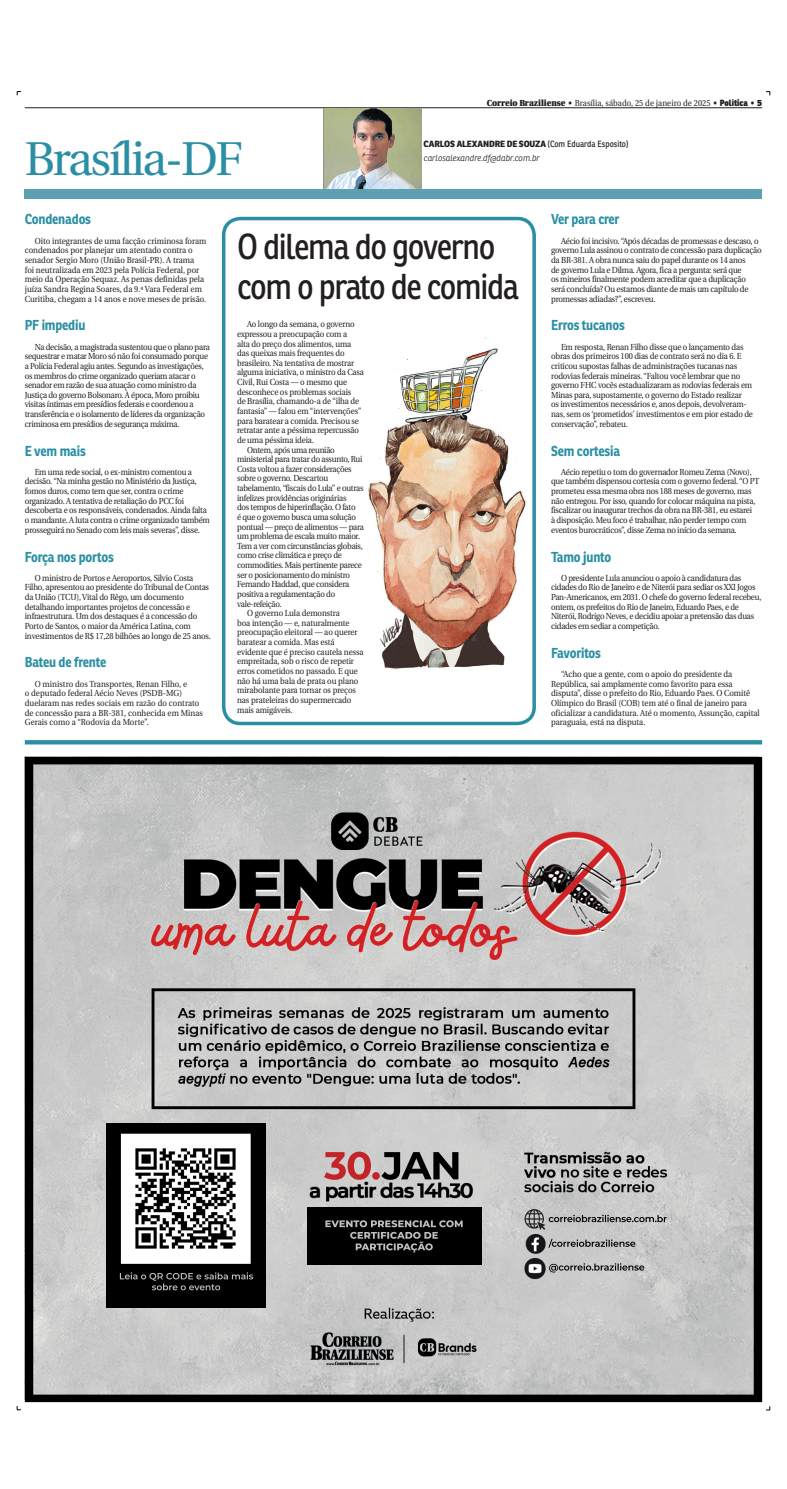
<style>
.page{position:relative;width:787px;height:1489px;background:#fff}
.page>*{position:absolute;margin:0;border:0;box-sizing:border-box;transform-origin:0 0}
.t1{font:47.34px "Utopia";letter-spacing:-.05em;color:#2a8fa4}
.t2{font:35px/40.2px "Ronnia";letter-spacing:-.045em;color:#231f20;scale:.9 1}
.t3{font:700 14px "Ronnia";letter-spacing:-.015em;color:#2a8fa4;scale:.9 1}
.t4{font:8.75px/9.6px "Utopia";letter-spacing:-.025em;color:#231f20;scale:.9 1}
.t5{font:8.75px/9.6px "Utopia";color:#231f20;scale:.9 1}
.t6{font:8.75px/9.6px "Utopia";letter-spacing:-.005em;color:#231f20;scale:.9 1}
.t7{font:8.75px/9.6px "Utopia";letter-spacing:.005em;color:#231f20;scale:.9 1}
.t8{font:italic 300 8.75px/13.9px "Ronnia";letter-spacing:-.015em;color:#231f20}
.s1{font-weight:900}
.s2{font-family:"Ronnia";font-weight:800}
.s3{font-weight:800;font-style:normal}
.s4{font-weight:400;font-style:normal}
</style>
<div class="page">
<hr style="left:25px;top:108px;width:736px;height:1px;background:#231f20">
<svg style="left:25px;top:740px;width:736px;height:4px;background:#2f92a6"></svg>
<div style="left:222px;top:217px;width:313px;height:508px;border:4px solid #2a8fa4;border-radius:17px"></div>
<img style="left:368px;top:337px;width:158px;height:332px">
<img style="left:323px;top:108px;width:98px;height:82px">
<div style="left:25px;top:190px;width:736px;height:9px;background:#5ea0b3"></div>
<img style="left:25px;top:756px;width:736px;height:645px">
<img style="left:107px;top:1123px;width:158px;height:183px">
<img style="left:151px;top:988px;width:484px;height:121px">
<img style="left:307px;top:1207px;width:174px;height:57px">
<p class="t7" style="left:486px;top:98px;width:307px"><span class="s1">Correio Braziliense •</span> Brasília, sábado, 25 de janeiro de 2025 <span class="s1">•</span> <span class="s2">Política</span> <span class="s1">•</span> <span class="s2">5</span></p>
<h1 class="t1" style="left:25px;top:133px;width:219px">Brasília-DF</h1>
<h3 class="t3" style="left:25px;top:210px;width:75px">Condenados</h3>
<p class="t5" style="left:25px;top:236px;width:203px;text-indent:10px">Oito integrantes de uma facção criminosa foram condenados por planejar um atentado contra o senador Sergio Moro (União Brasil-PR). A trama<br>foi neutralizada em 2023 pela Polícia Federal, por meio da Operação Sequaz. As penas definidas pela juíza Sandra Regina Soares, da 9.ª Vara Federal em Curitiba, chegam a 14 anos e nove meses de prisão.</p>
<h3 class="t3" style="left:25px;top:316px;width:69px">PF impediu</h3>
<p class="t4" style="left:25px;top:342px;width:207px;text-indent:10px">Na decisão, a magistrada sustentou que o plano para sequestrar e matar Moro só não foi consumado porque a Polícia Federal agiu antes. Segundo as investigações, os membros do crime organizado queriam atacar o senador em razão de sua atuação como ministro da Justiça do governo Bolsonaro. À época, Moro proibiu visitas íntimas em presídios federais e coordenou a transferência e o isolamento de líderes da organização criminosa em presídios de segurança máxima.</p>
<h3 class="t3" style="left:25px;top:441px;width:69px">E vem mais</h3>
<p class="t4" style="left:25px;top:467px;width:207px;text-indent:10px">Em uma rede social, o ex-ministro comentou a decisão. “Na minha gestão no Ministério da Justiça, fomos duros, como tem que ser, contra o crime organizado. A tentativa de retaliação do PCC foi descoberta e os responsáveis, condenados. Ainda falta o mandante. A luta contra o crime organizado também prosseguirá no Senado com leis mais severas”, disse.</p>
<h3 class="t3" style="left:25px;top:547px;width:100px">Força nos portos</h3>
<p class="t4" style="left:25px;top:573px;width:208px;text-indent:10px">O ministro de Portos e Aeroportos, Silvio Costa Filho, apresentou ao presidente do Tribunal de Contas da União (TCU), Vital do Rêgo, um documento detalhando importantes projetos de concessão e infraestrutura. Um dos destaques é a concessão do Porto de Santos, o maior da América Latina, com investimentos de R$ 17,28 bilhões ao longo de 25 anos.</p>
<h3 class="t3" style="left:25px;top:653px;width:92px">Bateu de frente</h3>
<p class="t7" style="left:25px;top:679px;width:199px;text-indent:10px">O ministro dos Transportes, Renan Filho, e<br>o deputado federal Aécio Neves (PSDB-MG) duelaram nas redes sociais em razão do contrato de concessão para a BR-381, conhecida em Minas Gerais como a “Rodovia da Morte”.</p>
<p class="t8" style="left:423px;top:137px;width:206px"><span class="s3">CARLOS ALEXANDRE DE SOUZA</span> <span class="s4">(Com Eduarda Esposito) </span>carlosalexandre.df@dabr.com.br</p>
<h3 class="t3" style="left:551px;top:210px;width:77px">Ver para crer</h3>
<p class="t4" style="left:551px;top:236px;width:235px;text-indent:10px">Aécio foi incisivo. “Após décadas de promessas e descaso, o governo Lula assinou o contrato de concessão para duplicação da BR-381. A obra nunca saiu do papel durante os 14 anos<br>de governo Lula e Dilma. Agora, fica a pergunta: será que<br>os mineiros finalmente podem acreditar que a duplicação será concluída? Ou estamos diante de mais um capítulo de promessas adiadas?”, escreveu.</p>
<h3 class="t3" style="left:551px;top:316px;width:83px">Erros tucanos</h3>
<p class="t4" style="left:551px;top:342px;width:226px;text-indent:10px">Em resposta, Renan Filho disse que o lançamento das obras dos primeiros 100 dias de contrato será no dia 6. E criticou supostas falhas de administrações tucanas nas rodovias federais mineiras. “Faltou você lembrar que no governo FHC vocês estadualizaram as rodovias federais em Minas para, supostamente, o governo do Estado realizar<br>os investimentos necessários e, anos depois, devolveram&shy;nas, sem os ‘prometidos’ investimentos e em pior estado de conservação”, rebateu.</p>
<h3 class="t3" style="left:551px;top:441px;width:78px">Sem cortesia</h3>
<p class="t4" style="left:551px;top:467px;width:233px;text-indent:10px">Aécio repetiu o tom do governador Romeu Zema (Novo), que também dispensou cortesia com o governo federal. “O PT prometeu essa mesma obra nos 188 meses de governo, mas não entregou. Por isso, quando for colocar máquina na pista, fiscalizar ou inaugurar trechos da obra na BR-381, eu estarei<br>à disposição. Meu foco é trabalhar, não perder tempo com eventos burocráticos”, disse Zema no início da semana.</p>
<h3 class="t3" style="left:551px;top:547px;width:68px">Tamo junto</h3>
<p class="t4" style="left:551px;top:573px;width:235px;text-indent:10px">O presidente Lula anunciou o apoio à candidatura das cidades do Rio de Janeiro e de Niterói para sediar os XXI Jogos Pan-Americanos, em 2031. O chefe do governo federal recebeu, ontem, os prefeitos do Rio de Janeiro, Eduardo Paes, e de Niterói, Rodrigo Neves, e decidiu apoiar a pretensão das duas cidades em sediar a competição.</p>
<h3 class="t3" style="left:551px;top:644px;width:57px">Favoritos</h3>
<p class="t6" style="left:551px;top:669px;width:233px;text-indent:10px">“Acho que a gente, com o apoio do presidente da República, sai amplamente como favorito para essa disputa”, disse o prefeito do Rio, Eduardo Paes. O Comitê Olímpico do Brasil (COB) tem até o final de janeiro para oficializar a candidatura. Até o momento, Assunção, capital paraguaia, está na disputa.</p>
<h2 class="t2" style="left:237px;top:226px;width:314px">O dilema do governo com o prato de comida</h2>
<p class="t4" style="left:247px;top:320px;width:121px">Ao longo da semana, o governo</p>
<p class="t4" style="left:237px;top:329px;width:124px">expressou a preocupação com a</p>
<p class="t4" style="left:237px;top:339px;width:128px">alta do preço dos alimentos, uma</p>
<p class="t4" style="left:237px;top:348px;width:121px">das queixas mais frequentes do</p>
<p class="t4" style="left:237px;top:358px;width:131px">brasileiro. Na tentativa de mostrar</p>
<p class="t4" style="left:237px;top:368px;width:142px">alguma iniciativa, o ministro da Casa</p>
<p class="t4" style="left:237px;top:377px;width:124px">Civil, Rui Costa — o mesmo que</p>
<p class="t4" style="left:237px;top:387px;width:128px">desconhece os problemas sociais</p>
<p class="t4" style="left:237px;top:397px;width:137px">de Brasília, chamando-a de “ilha de</p>
<p class="t4" style="left:237px;top:406px;width:139px">fantasia” — falou em “intervenções”</p>
<p class="t4" style="left:237px;top:416px;width:137px">para baratear a comida. Precisou se</p>
<p class="t4" style="left:237px;top:425px;width:137px">retratar ante a péssima repercussão</p>
<p class="t4" style="left:237px;top:435px;width:87px">de uma péssima ideia.</p>
<p class="t4" style="left:247px;top:445px;width:99px">Ontem, após uma reunião</p>
<p class="t4" style="left:237px;top:454px;width:141px">ministerial para tratar do assunto, Rui</p>
<p class="t4" style="left:237px;top:464px;width:129px">Costa voltou a fazer considerações</p>
<p class="t4" style="left:237px;top:474px;width:103px">sobre o governo. Descartou</p>
<p class="t4" style="left:237px;top:483px;width:142px">tabelamento, “fiscais do Lula” e outras</p>
<p class="t4" style="left:237px;top:493px;width:123px">infelizes providências originárias</p>
<p class="t4" style="left:237px;top:502px;width:133px">dos tempos de hiperinflação. O fato</p>
<p class="t4" style="left:237px;top:512px;width:133px">é que o governo busca uma solução</p>
<p class="t4" style="left:237px;top:522px;width:142px">pontual — preço de alimentos — para</p>
<p class="t4" style="left:237px;top:531px;width:138px">um problema de escala muito maior.</p>
<p class="t4" style="left:237px;top:541px;width:141px">Tem a ver com circunstâncias globais,</p>
<p class="t4" style="left:237px;top:551px;width:118px">como crise climática e preço de</p>
<p class="t4" style="left:237px;top:560px;width:140px">commodities. Mais pertinente parece</p>
<p class="t4" style="left:237px;top:570px;width:127px">ser o posicionamento do ministro</p>
<p class="t4" style="left:237px;top:579px;width:126px">Fernando Haddad, que considera</p>
<p class="t4" style="left:237px;top:589px;width:111px">positiva a regulamentação do</p>
<p class="t4" style="left:237px;top:599px;width:51px">vale-refeição.</p>
<p class="t4" style="left:247px;top:608px;width:105px">O governo Lula demonstra</p>
<p class="t4" style="left:237px;top:618px;width:126px">boa intenção — e, naturalmente</p>
<p class="t4" style="left:237px;top:628px;width:135px">preocupação eleitoral — ao querer</p>
<p class="t4" style="left:237px;top:637px;width:110px">baratear a comida. Mas está</p>
<p class="t4" style="left:237px;top:647px;width:142px">evidente que é preciso cautela nessa</p>
<p class="t4" style="left:237px;top:656px;width:131px">empreitada, sob o risco de repetir</p>
<p class="t4" style="left:237px;top:666px;width:136px">erros cometidos no passado. E que</p>
<p class="t4" style="left:237px;top:676px;width:136px">não há uma bala de prata ou plano</p>
<p class="t4" style="left:237px;top:685px;width:133px">mirabolante para tornar os preços</p>
<p class="t4" style="left:237px;top:695px;width:128px">nas prateleiras do supermercado</p>
<p class="t4" style="left:237px;top:705px;width:63px">mais amigáveis.</p>
</div>
